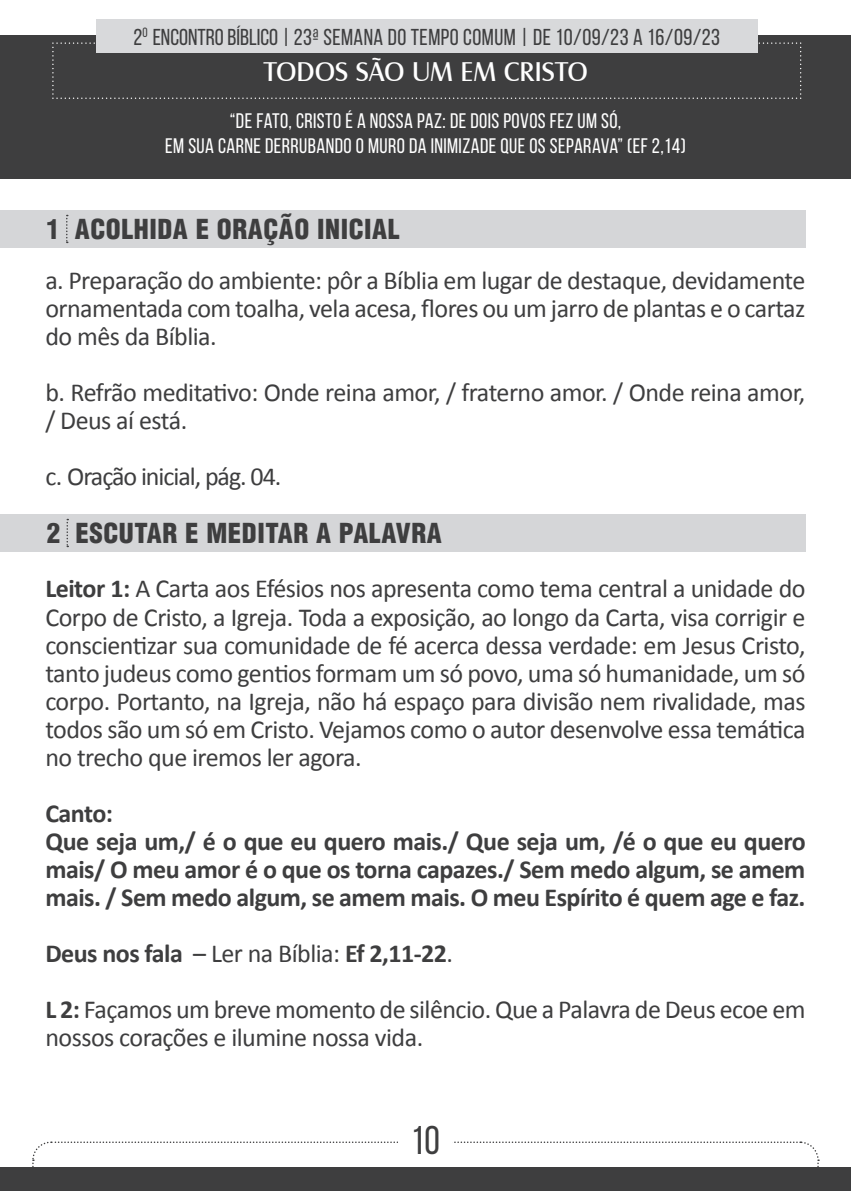
<style>
.page{position:relative;width:851px;height:1191px;background:#fff}
.page>*{position:absolute;margin:0;border:0;box-sizing:border-box;transform-origin:0 0}
.t1{font:40px "Bebas Neue";color:#3e3e3f}
.t2{font:28px "Castle T";color:#fff}
.t3{font:900 condensed 26.8px "Helvetica";letter-spacing:.02em;color:#3e3e3f}
.t4{font:26px/28px "Calibri";letter-spacing:-.02em;color:#3e3e3f;text-align:justify}
.t5{font:700 26px/28px "Calibri";letter-spacing:-.02em;color:#3e3e3f}
.t6{font:26px "Calibri";letter-spacing:-.04em;color:#3e3e3f}
.t7{font:23px "Bebas Neue";letter-spacing:.02em;color:#3e3e3f}
.t8{font:21px/25.2px "Bebas Neue";letter-spacing:.02em;color:#fff;text-align:center}
.s1{font-weight:700}
</style>
<div class="page">
<svg style="left:32px;top:1141px;width:787px;height:25px"></svg>
<div style="left:398px;top:1111px;width:55px;height:55px;background:#fff;border-radius:50%"></div>
<div style="left:0;top:1166px;width:850px;height:25px;background:#3e3e3f"></div>
<div style="left:0;top:35px;width:850px;height:144px;background:#3e3e3f"></div>
<svg style="left:52px;top:42px;width:749px;height:57px"></svg>
<div style="left:96px;top:19px;width:661px;height:34px;background:#d8d9db"></div>
<div style="left:0;top:210px;width:805px;height:38px;background:#d5d6d8"></div>
<svg style="left:66px;top:215px;width:2px;height:28px"></svg>
<div style="left:0;top:514px;width:805px;height:38px;background:#d5d6d8"></div>
<svg style="left:66px;top:519px;width:2px;height:28px"></svg>
<p class="t7" style="left:134px;top:25px;width:588px">2<sup>O</sup> ENCONTRO BÍBLICO | 23ª SEMANA DO TEMPO COMUM | DE 10/09/23 A 16/09/23</p>
<p class="t2" style="left:264px;top:56px;width:325px">TODOS SÃO UM EM CRISTO</p>
<p class="t8" style="left:165px;top:108px;width:522px">“DE FATO, CRISTO É A NOSSA PAZ: DE DOIS POVOS FEZ UM SÓ,<br>EM SUA CARNE DERRUBANDO O MURO DA INIMIZADE QUE OS SEPARAVA” (EF 2,14)</p>
<p class="t3" style="left:46px;top:212px;width:354px">1 ACOLHIDA E ORAÇÃO INICIAL</p>
<p class="t4" style="left:45px;top:267px;width:761px">a. Preparação do ambiente: pôr a Bíblia em lugar de destaque, devidamente ornamentada com toalha, vela acesa, flores ou um jarro de plantas e o cartaz do mês da Bíblia.</p>
<p class="t4" style="left:45px;top:379px;width:761px">b. Refrão meditativo: Onde reina amor, / fraterno amor. / Onde reina amor, / Deus aí está.</p>
<p class="t6" style="left:45px;top:460px;width:237px">c. Oração inicial, pág. 04.</p>
<p class="t3" style="left:47px;top:516px;width:396px">2 ESCUTAR E MEDITAR A PALAVRA</p>
<p class="t4" style="left:45px;top:575px;width:761px"><span class="s1">Leitor 1:</span> A Carta aos Efésios nos apresenta como tema central a unidade do Corpo de Cristo, a Igreja. Toda a exposição, ao longo da Carta, visa corrigir e conscientizar sua comunidade de fé acerca dessa verdade: em Jesus Cristo, tanto judeus como gentios formam um só povo, uma só humanidade, um só corpo. Portanto, na Igreja, não há espaço para divisão nem rivalidade, mas todos são um só em Cristo. Vejamos como o autor desenvolve essa temática no trecho que iremos ler agora.</p>
<p class="t5" style="left:45px;top:799px;width:761px">Canto:<br>Que seja um,/ é o que eu quero mais./ Que seja um, /é o que eu quero mais/ O meu amor é o que os torna capazes./ Sem medo algum, se amem mais. / Sem medo algum, se amem mais. O meu Espírito é quem age e faz.</p>
<p class="t4" style="left:45px;top:925px;width:761px;line-height:56px"><span class="s1">Deus nos fala</span> – Ler na Bíblia: <span class="s1">Ef 2,11-22</span>.<br><span class="s1">L 2:</span> Façamos um breve momento de silêncio. Que a Palavra de Deus ecoe em</p>
<p class="t4" style="left:45px;top:1023px;width:379px">nossos corações e ilumine nossa vida.</p>
<h1 class="t1" style="left:411px;top:1118px;width:31px">10</h1>
</div>
